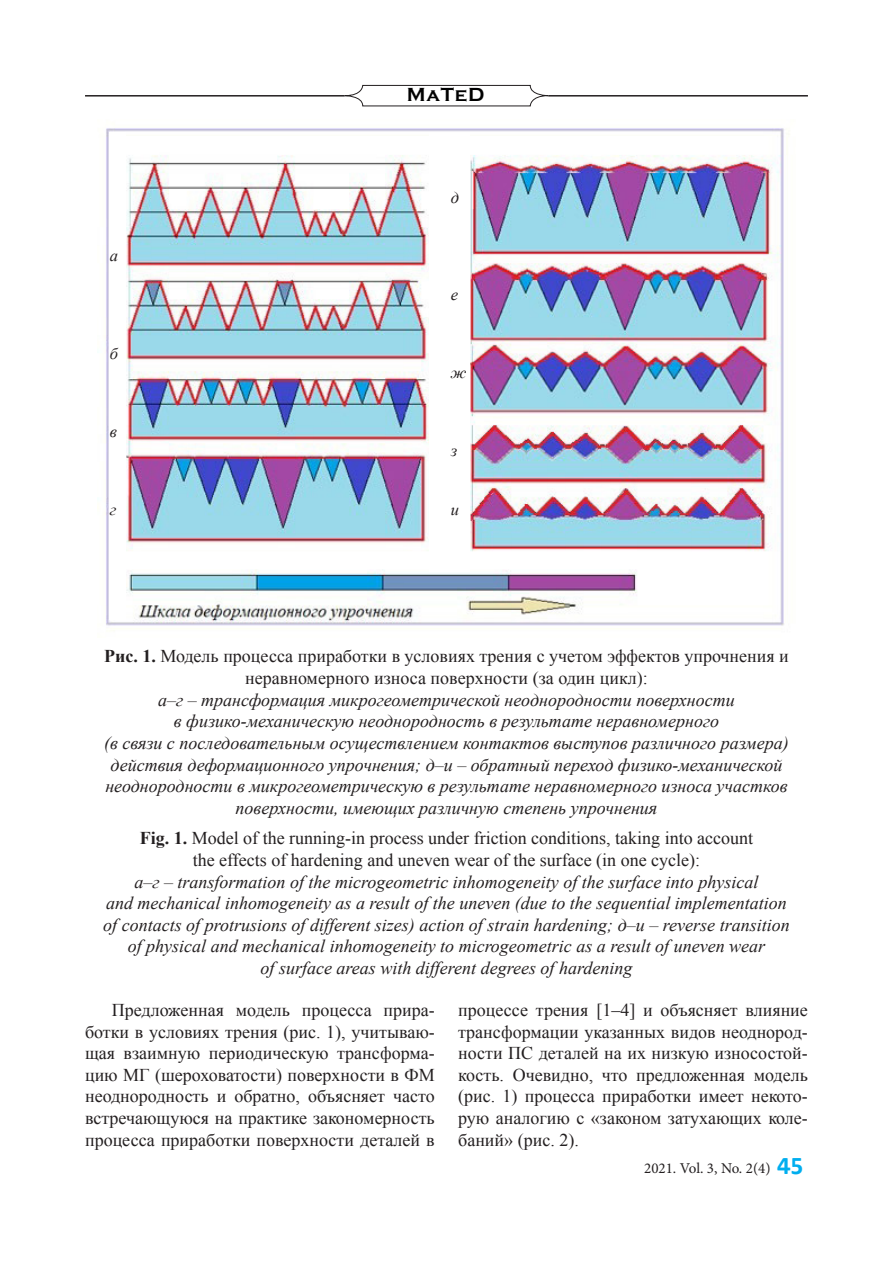
<style>
.page{position:relative;width:893px;height:1263px;background:#fff}
.page>*{position:absolute;margin:0;border:0;box-sizing:border-box;transform-origin:0 0}
.t1{font:700 25.5px "Calibri";color:#00aeef}
.t2{font:700 19.5px "Copperplate Gothic";letter-spacing:.04em;color:#000}
.Обычный_Text1{font:italic 18px/21.6px "Times New Roman";color:#231f20;text-align:center}
.t3{font:18px/21.6px "Times New Roman";color:#231f20;text-align:justify}
.t4{font:italic 16.5px "Times New Roman";color:#231f20}
.t5{font:15px "Minion Pro";letter-spacing:-.005em;color:#231f20}
.s1{font-weight:700;font-style:normal}
.s2{font-style:normal}
</style>
<div class="page">
<hr style="left:548px;top:95px;width:260px;height:2px;background:#231f20">
<hr style="left:85px;top:95px;width:260px;height:2px;background:#231f20">
<svg style="left:344px;top:85px;width:205px;height:22px"></svg>
<img style="left:105px;top:128px;width:684px;height:503px">
<div style="left:110px;top:133px;width:16px;height:487px;background:#fff"></div>
<div style="left:429px;top:133px;width:41px;height:438px;background:#fff"></div>
<p class="t2" style="left:407px;top:84px;width:79px">MaTeD</p>
<p class="t4" style="left:110px;top:244px;width:10px">а</p>
<p class="t4" style="left:110px;top:342px;width:10px">б</p>
<p class="t4" style="left:110px;top:420px;width:9px">в</p>
<p class="t4" style="left:110px;top:498px;width:8px">г</p>
<p class="t4" style="left:451px;top:186px;width:10px">д</p>
<p class="t4" style="left:451px;top:283px;width:9px">е</p>
<p class="t4" style="left:451px;top:361px;width:17px">ж</p>
<p class="t4" style="left:451px;top:439px;width:8px">з</p>
<p class="t4" style="left:451px;top:498px;width:10px">и</p>
<p class="Обычный_Text1" style="left:104px;top:645px;width:686px"><span class="s1">Рис. 1.</span> <span class="s2">Модель процесса приработки в условиях трения с учетом эффектов упрочнения и неравномерного износа поверхности (за один цикл):<br></span>а–г – трансформация микрогеометрической неоднородности поверхности<br>в физико-механическую неоднородность в результате неравномерного<br>(в связи с последовательным осуществлением контактов выступов различного размера) действия деформационного упрочнения; д–и – обратный переход физико-механической неоднородности в микрогеометрическую в результате неравномерного износа участков поверхности, имеющих различную степень упрочнения</p>
<p class="Обычный_Text1" style="left:103px;top:827px;width:688px"><span class="s1">Fig. 1.</span> <span class="s2">Model of the running-in process under friction conditions, taking into account<br>the effects of hardening and uneven wear of the surface (in one cycle):<br></span>а–г – transformation of the microgeometric inhomogeneity of the surface into physical<br>and mechanical inhomogeneity as a result of the uneven (due to the sequential implementation of contacts of protrusions of different sizes) action of strain hardening; д–и – reverse transition of physical and mechanical inhomogeneity to microgeometric as a result of uneven wear<br>of surface areas with different degrees of hardening</p>
<p class="t3" style="left:85px;top:999px;width:351px;text-indent:27px">Предложенная модель процесса прира&shy;ботки в условиях трения (рис. 1), учитываю&shy;щая взаимную периодическую трансформа&shy;цию МГ (шероховатости) поверхности в ФМ неоднородность и обратно, объясняет часто встречающуюся на практике закономерность процесса приработки поверхности деталей в</p>
<p class="t3" style="left:458px;top:999px;width:351px">процессе трения [1–4] и объясняет влияние трансформации указанных видов неоднород&shy;ности ПС деталей на их низкую износостой&shy;кость. Очевидно, что предложенная модель (рис. 1) процесса приработки имеет некото&shy;рую аналогию с «законом затухающих коле&shy;баний» (рис. 2).</p>
<p class="t5" style="left:644px;top:1158px;width:128px">2021. Vol. 3, No. 2(4)</p>
<h1 class="t1" style="left:777px;top:1149px;width:27px">45</h1>
</div>
